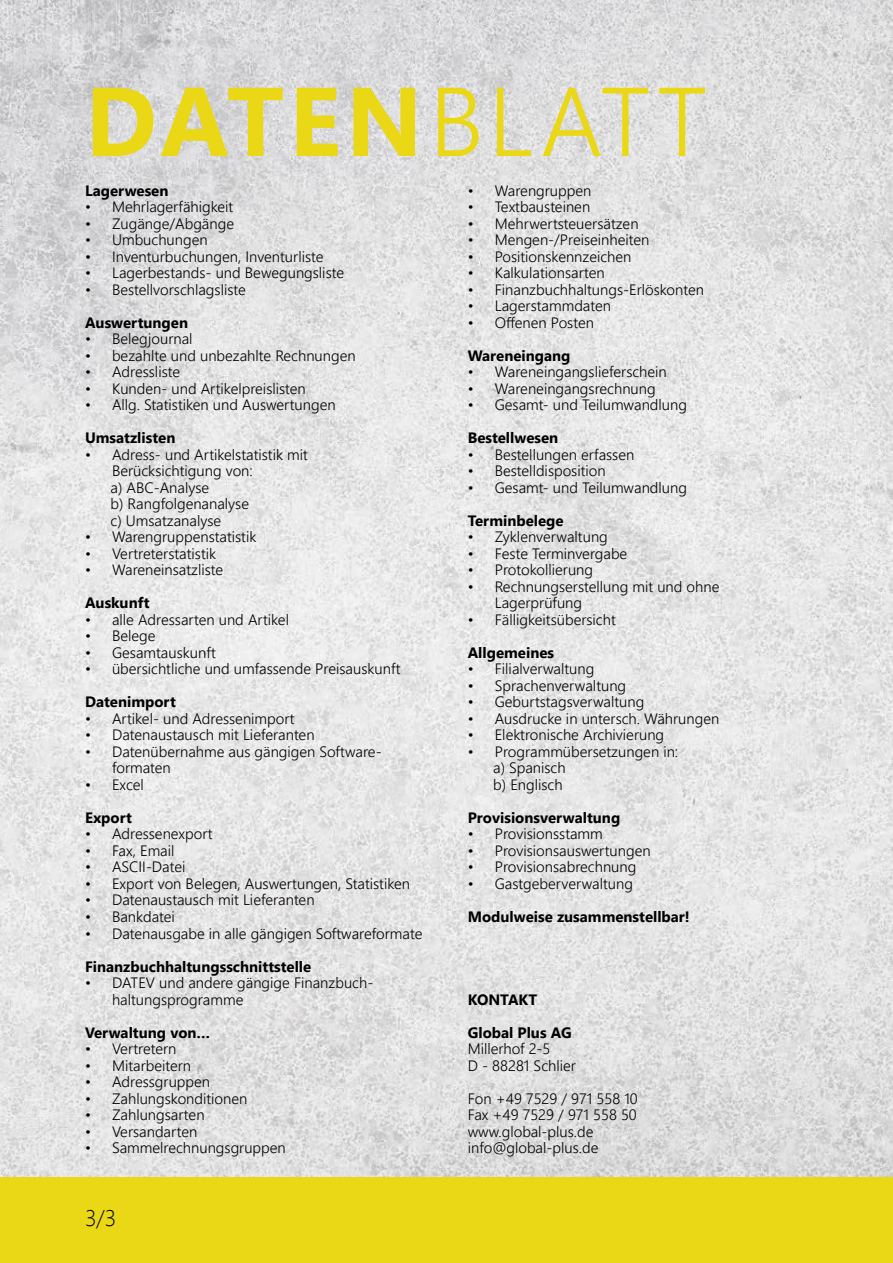
<style>
.page{position:relative;width:893px;height:1263px;background:#fff}
.page>*{position:absolute;margin:0;border:0;box-sizing:border-box;transform-origin:0 0}
.t1{font:700 97.5px "Segoe UI";letter-spacing:.045em;color:#ead817}
.t2{font:300 22.5px "Segoe UI";color:#000}
.t3{font:300 15px/16.5px "Segoe UI";color:#000}
.t4{font:700 15px "Segoe UI";color:#000}
.s1{font-weight:300}
</style>
<div class="page">
<img style="left:0;top:0;width:893px;height:1178px">
<div style="left:0;top:1178px;width:893px;height:85px;background:#ead817"></div>
<h1 class="t1" style="left:85px;top:52px;width:624px">DATEN<span class="s1">BLATT</span></h1>
<p class="t4" style="left:85px;top:180px;width:85px">Lagerwesen</p>
<p class="t3" style="left:85px;top:198px;width:150px">• Mehrlagerfähigkeit</p>
<p class="t3" style="left:85px;top:215px;width:151px">• Zugänge/Abgänge</p>
<p class="t3" style="left:85px;top:231px;width:124px">• Umbuchungen</p>
<p class="t3" style="left:85px;top:248px;width:240px">• Inventurbuchungen, Inventurliste</p>
<p class="t3" style="left:85px;top:264px;width:261px">• Lagerbestands- und Bewegungsliste</p>
<p class="t3" style="left:85px;top:281px;width:162px">• Bestellvorschlagsliste</p>
<p class="t4" style="left:85px;top:312px;width:105px">Auswertungen</p>
<p class="t3" style="left:85px;top:330px;width:109px">• Belegjournal</p>
<p class="t3" style="left:85px;top:347px;width:272px">• bezahlte und unbezahlte Rechnungen</p>
<p class="t3" style="left:85px;top:363px;width:97px">• Adressliste</p>
<p class="t3" style="left:85px;top:380px;width:222px">• Kunden- und Artikelpreislisten</p>
<p class="t3" style="left:85px;top:396px;width:252px">• Allg. Statistiken und Auswertungen</p>
<p class="t4" style="left:85px;top:427px;width:92px">Umsatzlisten</p>
<p class="t3" style="left:111px;top:446px;width:199px;text-indent:-26px">• Adress- und Artikelstatistik mit<br>Berücksichtigung von:<br>a) ABC-Analyse<br>b) Rangfolgenanalyse<br>c) Umsatzanalyse</p>
<p class="t3" style="left:85px;top:528px;width:173px">• Warengruppenstatistik</p>
<p class="t3" style="left:85px;top:545px;width:133px">• Vertreterstatistik</p>
<p class="t3" style="left:85px;top:561px;width:140px">• Wareneinsatzliste</p>
<p class="t4" style="left:85px;top:592px;width:66px">Auskunft</p>
<p class="t3" style="left:85px;top:611px;width:205px">• alle Adressarten und Artikel</p>
<p class="t3" style="left:85px;top:627px;width:72px">• Belege</p>
<p class="t3" style="left:85px;top:644px;width:132px">• Gesamtauskunft</p>
<p class="t3" style="left:85px;top:660px;width:317px">• übersichtliche und umfassende Preisauskunft</p>
<p class="t4" style="left:85px;top:691px;width:92px">Datenimport</p>
<p class="t3" style="left:85px;top:710px;width:211px">• Artikel- und Adressenimport</p>
<p class="t3" style="left:85px;top:726px;width:231px">• Datenaustausch mit Lieferanten</p>
<p class="t3" style="left:112px;top:743px;width:271px;text-indent:-27px">• Datenübernahme aus gängigen Software&shy;formaten</p>
<p class="t3" style="left:85px;top:776px;width:60px">• Excel</p>
<p class="t4" style="left:85px;top:807px;width:48px">Export</p>
<p class="t3" style="left:85px;top:825px;width:129px">• Adressenexport</p>
<p class="t3" style="left:85px;top:842px;width:91px">• Fax, Email</p>
<p class="t3" style="left:85px;top:858px;width:102px">• ASCII-Datei</p>
<p class="t3" style="left:85px;top:875px;width:327px">• Export von Belegen, Auswertungen, Statistiken</p>
<p class="t3" style="left:85px;top:891px;width:231px">• Datenaustausch mit Lieferanten</p>
<p class="t3" style="left:85px;top:908px;width:91px">• Bankdatei</p>
<p class="t3" style="left:85px;top:924px;width:339px">• Datenausgabe in alle gängigen Softwareformate</p>
<p class="t4" style="left:85px;top:955px;width:228px">Finanzbuchhaltungsschnittstelle</p>
<p class="t3" style="left:112px;top:974px;width:263px;text-indent:-27px">• DATEV und andere gängige Finanzbuch&shy;haltungsprogramme</p>
<p class="t4" style="left:85px;top:1021px;width:127px">Verwaltung von…</p>
<p class="t3" style="left:85px;top:1040px;width:93px">• Vertretern</p>
<p class="t3" style="left:85px;top:1056px;width:108px">• Mitarbeitern</p>
<p class="t3" style="left:85px;top:1073px;width:127px">• Adressgruppen</p>
<p class="t3" style="left:85px;top:1089px;width:164px">• Zahlungskonditionen</p>
<p class="t3" style="left:85px;top:1106px;width:121px">• Zahlungsarten</p>
<p class="t3" style="left:85px;top:1122px;width:114px">• Versandarten</p>
<p class="t3" style="left:85px;top:1139px;width:202px">• Sammelrechnungsgruppen</p>
<h2 class="t2" style="left:85px;top:1203px;width:33px">3/3</h2>
<p class="t3" style="left:468px;top:182px;width:125px">• Warengruppen</p>
<p class="t3" style="left:468px;top:198px;width:124px">• Textbausteinen</p>
<p class="t3" style="left:468px;top:215px;width:172px">• Mehrwertsteuersätzen</p>
<p class="t3" style="left:468px;top:231px;width:183px">• Mengen-/Preiseinheiten</p>
<p class="t3" style="left:468px;top:248px;width:165px">• Positionskennzeichen</p>
<p class="t3" style="left:468px;top:264px;width:139px">• Kalkulationsarten</p>
<p class="t3" style="left:468px;top:281px;width:238px">• Finanzbuchhaltungs-Erlöskonten</p>
<p class="t3" style="left:468px;top:297px;width:145px">• Lagerstammdaten</p>
<p class="t3" style="left:468px;top:314px;width:128px">• Offenen Posten</p>
<p class="t4" style="left:468px;top:345px;width:104px">Wareneingang</p>
<p class="t3" style="left:468px;top:363px;width:201px">• Wareneingangslieferschein</p>
<p class="t3" style="left:468px;top:380px;width:189px">• Wareneingangsrechnung</p>
<p class="t3" style="left:468px;top:396px;width:221px">• Gesamt- und Teilumwandlung</p>
<p class="t4" style="left:468px;top:427px;width:92px">Bestellwesen</p>
<p class="t3" style="left:468px;top:446px;width:168px">• Bestellungen erfassen</p>
<p class="t3" style="left:468px;top:462px;width:139px">• Bestelldisposition</p>
<p class="t3" style="left:468px;top:479px;width:221px">• Gesamt- und Teilumwandlung</p>
<p class="t4" style="left:468px;top:510px;width:97px">Terminbelege</p>
<p class="t3" style="left:468px;top:528px;width:142px">• Zyklenverwaltung</p>
<p class="t3" style="left:468px;top:545px;width:161px">• Feste Terminvergabe</p>
<p class="t3" style="left:468px;top:561px;width:127px">• Protokollierung</p>
<p class="t3" style="left:495px;top:578px;width:226px;text-indent:-27px">• Rechnungserstellung mit und ohne<br>Lagerprüfung</p>
<p class="t3" style="left:468px;top:611px;width:150px">• Fälligkeitsübersicht</p>
<p class="t4" style="left:468px;top:642px;width:88px">Allgemeines</p>
<p class="t3" style="left:468px;top:660px;width:128px">• Filialverwaltung</p>
<p class="t3" style="left:468px;top:677px;width:160px">• Sprachenverwaltung</p>
<p class="t3" style="left:468px;top:693px;width:178px">• Geburtstagsverwaltung</p>
<p class="t3" style="left:468px;top:710px;width:253px">• Ausdrucke in untersch. Währungen</p>
<p class="t3" style="left:468px;top:726px;width:198px">• Elektronische Archivierung</p>
<p class="t3" style="left:493px;top:743px;width:186px;text-indent:-26px">• Programmübersetzungen in: a) Spanisch<br>b) Englisch</p>
<p class="t4" style="left:468px;top:807px;width:154px">Provisionsverwaltung</p>
<p class="t3" style="left:468px;top:825px;width:137px">• Provisionsstamm</p>
<p class="t3" style="left:468px;top:842px;width:184px">• Provisionsauswertungen</p>
<p class="t3" style="left:468px;top:858px;width:170px">• Provisionsabrechnung</p>
<p class="t3" style="left:468px;top:875px;width:167px">• Gastgeberverwaltung</p>
<p class="t4" style="left:468px;top:906px;width:223px">Modulweise zusammenstellbar!</p>
<p class="t4" style="left:468px;top:988px;width:71px">KONTAKT</p>
<p class="t4" style="left:468px;top:1021px;width:106px">Global Plus AG</p>
<p class="t3" style="left:468px;top:1040px;width:110px">Millerhof 2-5<br>D - 88281 Schlier</p>
<p class="t3" style="left:468px;top:1089px;width:172px">Fon +49 7529 / 971 558 10<br>Fax +49 7529 / 971 558 50 www.global-plus.de info@global-plus.de</p>
</div>
